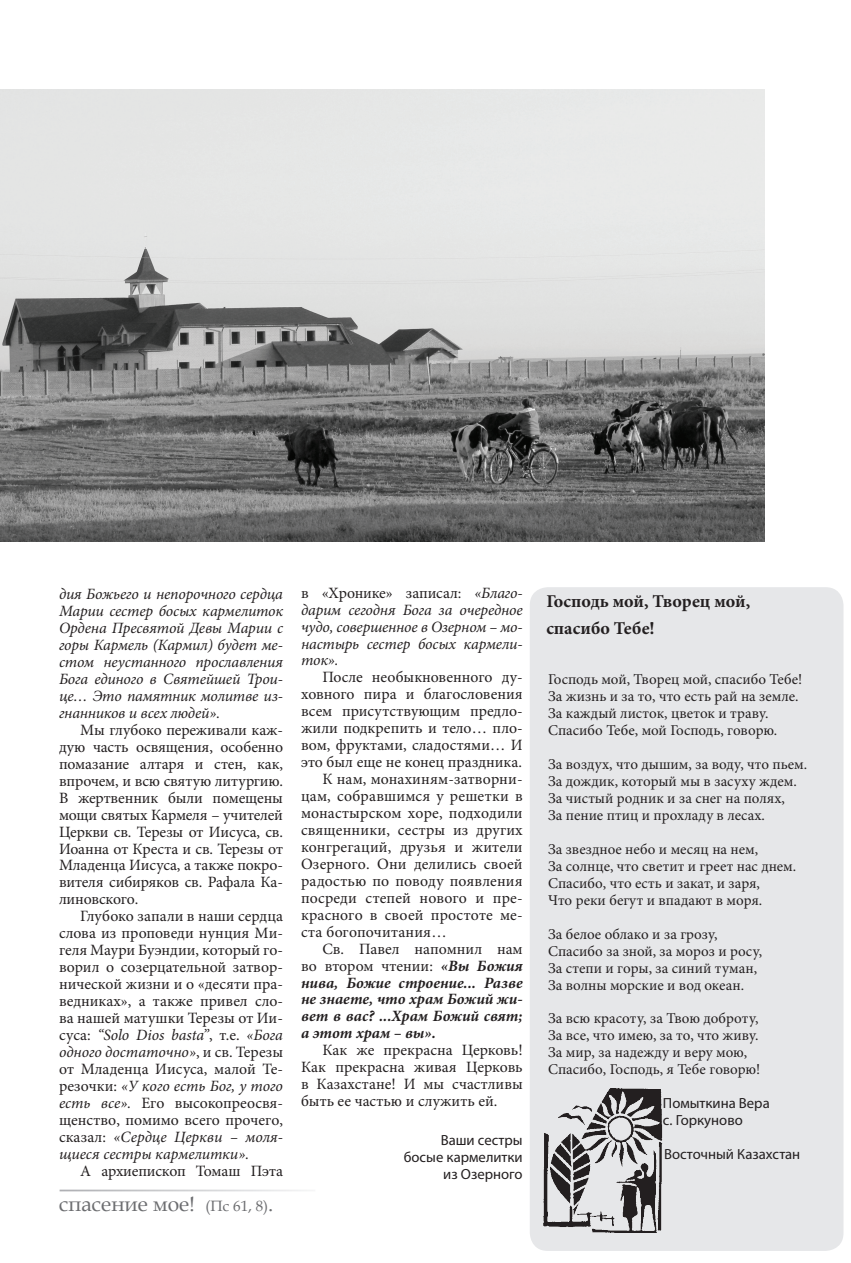
<style>
.page{position:relative;width:851px;height:1263px;background:#fff}
.page>*{position:absolute;margin:0;border:0;box-sizing:border-box;transform-origin:0 0}
.t1{font:21px "Book Antiqua";color:#6c6d70}
.t2{font:700 18px/27px "Minion Pro";color:#231f20}
.t3{font:15.75px/17px "Minion Pro";color:#231f20;text-align:justify}
.t4{font:italic 15.75px/17px "Minion Pro";letter-spacing:-.01em;color:#231f20;text-align:justify}
.t5{font:italic 700 15.75px "Minion Pro";color:#231f20}
.t6{font:15px/17px "Minion Pro";color:#231f20}
.t7{font:14.7px/17px "Myriad Pro";color:#231f20;text-align:right}
.s1{font-style:italic}
.s2{font-size:15px}
.s3{font-style:normal}
.s4{font-weight:700;font-style:italic}
</style>
<div class="page">
<div style="left:529px;top:587px;width:314px;height:664px;background:#e6e7e9;border-radius:18px"></div>
<img style="left:0;top:90px;width:764px;height:451px">
<img style="left:543px;top:1089px;width:120px;height:144px">
<p class="t4" style="left:59px;top:586px;width:225px">дия Божьего и непорочного сердца Марии сестер босых кармелиток Ордена Пресвятой Девы Марии с горы Кармель (Кармил) будет ме&shy;стом неустанного прославления Бога единого в Святейшей Трои&shy;це… Это памятник молитве из&shy;гнанников и всех людей».</p>
<p class="t3" style="left:59px;top:721px;width:225px;text-indent:21px">Мы глубоко переживали каж&shy;дую часть освящения, особенно помазание алтаря и стен, как, впрочем, и всю святую литургию.<br>В жертвенник были помещены мощи святых Кармеля – учителей Церкви св. Терезы от Иисуса, св.<br>Иоанна от Креста и св. Терезы от Младенца Иисуса, а также покро&shy;вителя сибиряков св. Рафала Ка&shy;линовского.</p>
<p class="t3" style="left:59px;top:908px;width:225px;text-indent:21px">Глубоко запали в наши сердца слова из проповеди нунция Ми&shy;геля Маури Буэндии, который го&shy;ворил о созерцательной затвор&shy;нической жизни и о «десяти пра&shy;ведниках», а также привел сло&shy;ва нашей матушки Терезы от Ии&shy;суса: <span class="s1">“Solo Dios basta”</span>, т.е. <span class="s1">«Бога одного достаточно»</span>, и св. Терезы от Младенца Иисуса, малой Те&shy;резочки: <span class="s1">«У кого есть Бог, у того есть все».</span> Его высокопреосвя&shy;щенство, помимо всего прочего, сказал: <span class="s1">«Сердце Церкви – моля&shy;щиеся сестры кармелитки».</span></p>
<p class="t3" style="left:80px;top:1162px;width:204px">А архиепископ Томаш Пэта</p>
<h1 class="t1" style="left:59px;top:1189px;width:216px">спасение мое! <span class="s2">(Пс 61, 8)</span>.</h1>
<p class="t4" style="left:301px;top:584px;width:223px"><span class="s3">в «Хронике» записал:</span> «Благо&shy;дарим сегодня Бога за очередное чудо, совершенное в Озерном – мо&shy;настырь сестер босых кармели&shy;ток».</p>
<p class="t3" style="left:322px;top:669px;width:202px">После необыкновенного ду-</p>
<p class="t3" style="left:301px;top:686px;width:223px">ховного пира и благословения</p>
<p class="t3" style="left:301px;top:703px;width:223px">всем присутствующим предло-</p>
<p class="t3" style="left:301px;top:720px;width:223px">жили подкрепить и тело… пло-</p>
<p class="t3" style="left:301px;top:737px;width:223px">вом, фруктами, сладостями… И</p>
<p class="t3" style="left:301px;top:754px;width:222px">это был еще не конец праздника.</p>
<p class="t3" style="left:322px;top:771px;width:200px">К нам, монахиням-затворни-</p>
<p class="t3" style="left:301px;top:788px;width:223px">цам, собравшимся у решетки в</p>
<p class="t3" style="left:301px;top:804px;width:223px">монастырском хоре, подходили</p>
<p class="t3" style="left:301px;top:821px;width:223px">священники, сестры из других</p>
<p class="t3" style="left:301px;top:838px;width:223px">конгрегаций, друзья и жители</p>
<p class="t3" style="left:301px;top:855px;width:223px">Озерного. Они делились своей</p>
<p class="t3" style="left:301px;top:872px;width:223px">радостью по поводу появления</p>
<p class="t3" style="left:301px;top:889px;width:223px">посреди степей нового и пре-</p>
<p class="t3" style="left:301px;top:906px;width:223px">красного в своей простоте ме-</p>
<p class="t3" style="left:301px;top:923px;width:147px">ста богопочитания…</p>
<p class="t3" style="left:322px;top:940px;width:202px">Св. Павел напомнил нам</p>
<p class="t3" style="left:301px;top:957px;width:223px">во втором чтении: <span class="s4">«Вы Божия</span></p>
<p class="t5" style="left:301px;top:971px;width:223px">нива, Божие строение... Разве</p>
<p class="t5" style="left:301px;top:988px;width:223px">не знаете, что храм Божий жи-</p>
<p class="t5" style="left:301px;top:1005px;width:223px">вет в вас? ...Храм Божий свят;</p>
<p class="t5" style="left:301px;top:1022px;width:136px">а этот храм – вы».</p>
<p class="t3" style="left:301px;top:1042px;width:223px;text-indent:21px">Как же прекрасна Церковь!<br>Как прекрасна живая Церковь в Казахстане! И мы счастливы быть ее частью и служить ей.</p>
<p class="t7" style="left:404px;top:1131px;width:120px">Ваши сестры босые кармелитки из Озерного</p>
<p class="t2" style="left:546px;top:587px;width:205px">Господь мой, Творец мой, спасибо Тебе!</p>
<p class="t6" style="left:548px;top:671px;width:256px">Господь мой, Творец мой, спасибо Тебе!<br>За жизнь и за то, что есть рай на земле.<br>За каждый листок, цветок и траву.<br>Спасибо Тебе, мой Господь, говорю.</p>
<p class="t6" style="left:548px;top:756px;width:260px">За воздух, что дышим, за воду, что пьем.<br>За дождик, который мы в засуху ждем.<br>За чистый родник и за снег на полях,<br>За пение птиц и прохладу в лесах.</p>
<p class="t6" style="left:548px;top:841px;width:250px">За звездное небо и месяц на нем,<br>За солнце, что светит и греет нас днем.<br>Спасибо, что есть и закат, и заря,<br>Что реки бегут и впадают в моря.</p>
<p class="t6" style="left:548px;top:925px;width:216px">За белое облако и за грозу,<br>Спасибо за зной, за мороз и росу,<br>За степи и горы, за синий туман,<br>За волны морские и вод океан.</p>
<p class="t6" style="left:548px;top:1010px;width:214px">За всю красоту, за Твою доброту,<br>За все, что имею, за то, что живу.<br>За мир, за надежду и веру мою,<br>Спасибо, Господь, я Тебе говорю!</p>
<p class="t7" style="left:662px;top:1094px;width:108px;text-align:left">Помыткина Вера с. Горкуново</p>
<p class="t7" style="left:664px;top:1145px;width:138px">Восточный Казахстан</p>
</div>
